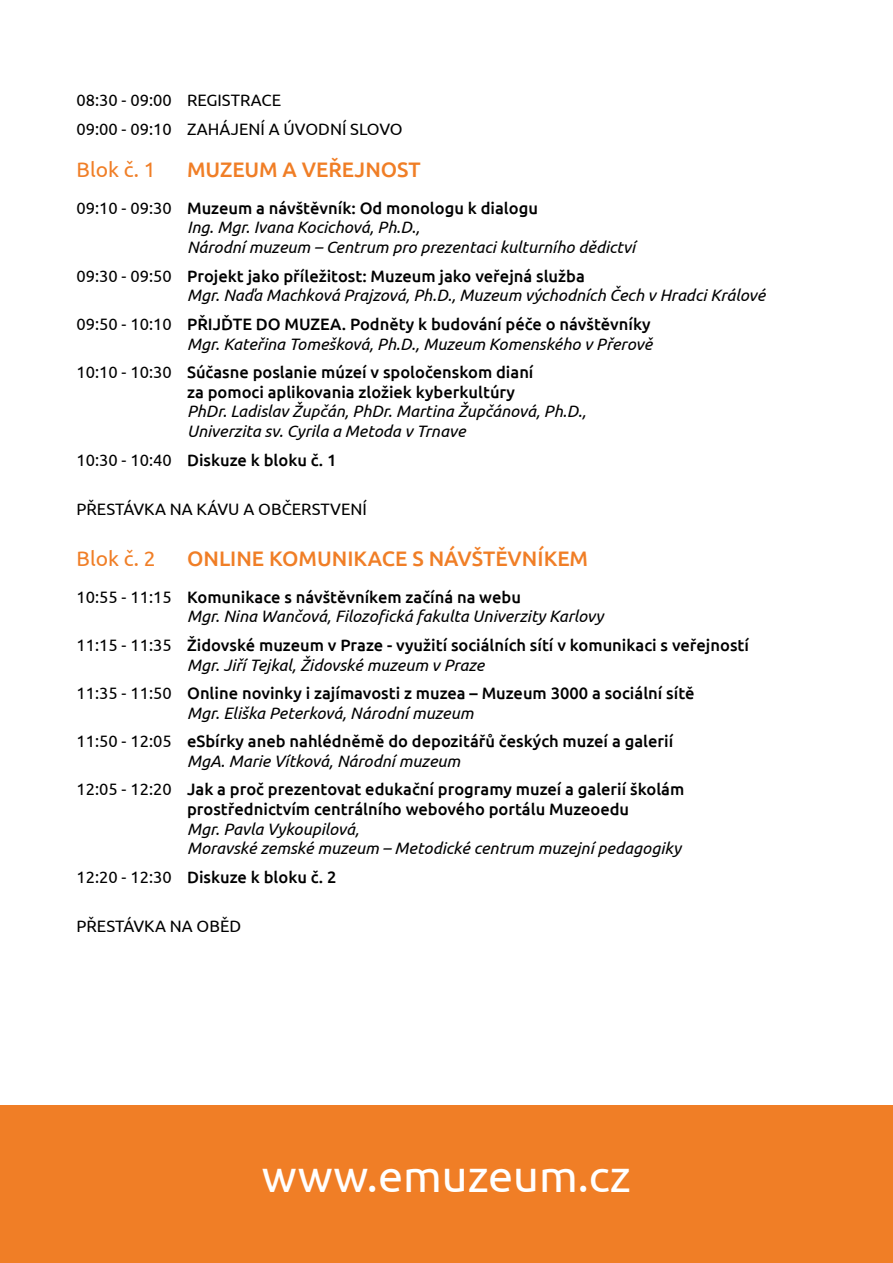
<style>
.page{position:relative;width:893px;height:1263px;background:#fff}
.page>*{position:absolute;margin:0;border:0;box-sizing:border-box;transform-origin:0 0}
.t1{font:45px "Ubuntu";color:#fff}
.t2{font:500 21px "Ubuntu";color:#f07e26}
.t3{font:21px "Ubuntu";color:#f07e26}
.t4{font:italic 16.5px/19.8px "Ubuntu";color:#000}
.t5{font:500 16.5px/19.8px "Ubuntu";color:#000}
.t6{font:16.5px/28.3px "Ubuntu";color:#000}
.s1{font-style:normal}
.s2{font-weight:500;font-style:normal}
.s3{font-weight:400}
.s4{font-weight:400;font-style:italic}
</style>
<div class="page">
<div style="left:0;top:1105px;width:893px;height:158px;background:#f07e26"></div>
<p class="t6" style="left:77px;top:86px;width:328px">08:30 - 09:00 REGISTRACE<br>09:00 - 09:10 ZAHÁJENÍ A ÚVODNÍ SLOVO</p>
<p class="t3" style="left:77px;top:157px;width:81px">Blok č. 1</p>
<p class="t2" style="left:187px;top:156px;width:235px">MUZEUM A VEŘEJNOST</p>
<p class="t4" style="left:187px;top:197px;width:449px;text-indent:-111px"><span class="s1">09:10 - 09:30</span> <span class="s2">Muzeum a návštěvník: Od monologu k dialogu<br></span>Ing. Mgr. Ivana Kocichová, Ph.D.,<br>Národní muzeum – Centrum pro prezentaci kulturního dědictví</p>
<p class="t4" style="left:187px;top:265px;width:580px;text-indent:-111px"><span class="s1">09:30 - 09:50</span> <span class="s2">Projekt jako příležitost: Muzeum jako veřejná služba<br></span>Mgr. Naďa Machková Prajzová, Ph.D., Muzeum východních Čech v Hradci Králové</p>
<p class="t4" style="left:77px;top:313px;width:577px;text-align:right"><span class="s1">09:50 - 10:10</span> <span class="s2">PŘIJĎTE DO MUZEA. Podněty k budování péče o návštěvníky<br></span>Mgr. Kateřina Tomešková, Ph.D., Muzeum Komenského v Přerově</p>
<p class="t5" style="left:187px;top:361px;width:348px;text-indent:-111px"><span class="s3">10:10 - 10:30</span> Súčasne poslanie múzeí v spoločenskom dianí za pomoci aplikovania zložiek kyberkultúry</p>
<p class="t4" style="left:187px;top:401px;width:401px">PhDr. Ladislav Župčán, PhDr. Martina Župčánová, Ph.D.,<br>Univerzita sv. Cyrila a Metoda v Trnave</p>
<p class="t5" style="left:77px;top:449px;width:261px"><span class="s3">10:30 - 10:40</span> Diskuze k bloku č. 1</p>
<p class="t6" style="left:77px;top:494px;width:292px">PŘESTÁVKA NA KÁVU A OBČERSTVENÍ</p>
<p class="t3" style="left:77px;top:546px;width:81px">Blok č. 2</p>
<p class="t2" style="left:187px;top:545px;width:403px">ONLINE KOMUNIKACE S NÁVŠTĚVNÍKEM</p>
<p class="t4" style="left:187px;top:586px;width:418px;text-indent:-111px"><span class="s1">10:55 - 11:15</span> <span class="s2">Komunikace s návštěvníkem začíná na webu<br></span>Mgr. Nina Wančová, Filozofická fakulta Univerzity Karlovy</p>
<p class="t5" style="left:187px;top:634px;width:563px;text-indent:-111px"><span class="s3">11:15 - 11:35</span> Židovské muzeum v Praze - využití sociálních sítí v komunikaci s veřejností<br><span class="s4">Mgr. Jiří Tejkal, Židovské muzeum v Praze</span></p>
<p class="t5" style="left:187px;top:682px;width:509px;text-indent:-111px"><span class="s3">11:35 - 11:50</span> Online novinky i zajímavosti z muzea – Muzeum 3000 a sociální sítě<br><span class="s4">Mgr. Eliška Peterková, Národní muzeum</span></p>
<p class="t5" style="left:187px;top:730px;width:488px;text-indent:-111px"><span class="s3">11:50 - 12:05</span> eSbírky aneb nahlédněmě do depozitářů českých muzeí a galerií<br><span class="s4">MgA. Marie Vítková, Národní muzeum</span></p>
<p class="t5" style="left:187px;top:779px;width:499px;text-indent:-111px"><span class="s3">12:05 - 12:20</span> Jak a proč prezentovat edukační programy muzeí a galerií školám prostřednictvím centrálního webového portálu Muzeoedu</p>
<p class="t4" style="left:187px;top:818px;width:495px">Mgr. Pavla Vykoupilová,<br>Moravské zemské muzeum – Metodické centrum muzejní pedagogiky</p>
<p class="t5" style="left:77px;top:866px;width:261px"><span class="s3">12:20 - 12:30</span> Diskuze k bloku č. 2</p>
<p class="t6" style="left:77px;top:912px;width:166px">PŘESTÁVKA NA OBĚD</p>
<h1 class="t1" style="left:262px;top:1148px;width:371px">www.emuzeum.cz</h1>
</div>
